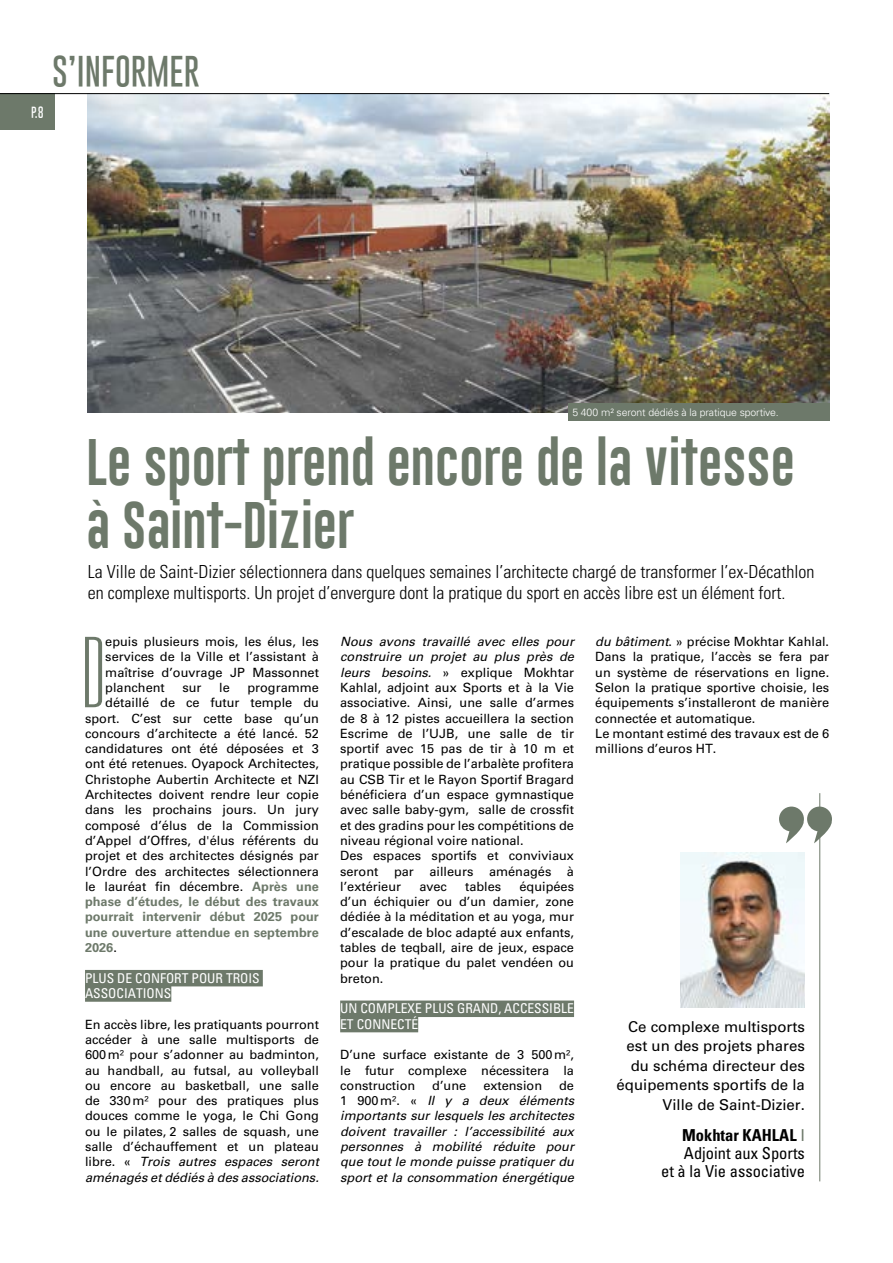
<style>
.page{position:relative;width:893px;height:1263px;background:#fff}
.page>*{position:absolute;margin:0;border:0;box-sizing:border-box;transform-origin:0 0}
.t1{font:100 ultra-condensed 97.5px "Univers LT Std";color:#6d796a}
.t2{font:48px/63px "Gobold Lowplus";color:#6d796a}
.t3{font:100 33px "Gobold";color:#6d796a}
.t4{font:300 condensed 18px/21px "Univers LT Std";color:#000}
.t5{font:condensed 16.5px/18px "Univers LT Std";color:#000;text-align:right}
.t6{font:15px/19.5px "Univers LT Std";color:#000;text-align:right}
.t7{font:condensed 13.5px/15.3px "Univers LT Std";color:#fff}
.t8{font:12.75px/15.3px "Univers LT Std";color:#000;text-align:justify}
.t9{font:italic 12.75px/15.3px "Univers LT Std";color:#000;text-align:justify}
.t10{font:700 12.75px "Univers LT Std";color:#6d796a}
.t11{font:100 12px "Gobold";color:#fff}
.t12{font:300 10.5px "Univers LT Std";letter-spacing:-.01em;color:#fff}
.s1{font-style:italic}
.s2{font-weight:700;color:#6d796a}
.s3{font-weight:400;color:#000}
.s4{font-weight:700}
.s5{color:#6d796a}
.s6{font-style:normal}
</style>
<div class="page">
<img style="left:88px;top:94px;width:741px;height:318px">
<div style="left:85px;top:970px;width:178px;height:16px;background:#6d796a"></div>
<div style="left:85px;top:985px;width:86px;height:17px;background:#6d796a"></div>
<div style="left:340px;top:1000px;width:234px;height:17px;background:#6d796a"></div>
<div style="left:340px;top:1016px;width:78px;height:16px;background:#6d796a"></div>
<div style="left:568px;top:404px;width:261px;height:17px;background:#6d796a"></div>
<hr style="left:819px;top:793px;width:1px;height:388px;background:#6d796a">
<img style="left:680px;top:852px;width:125px;height:156px">
<svg style="left:779px;top:806px;width:53px;height:37px"></svg>
<div style="left:0;top:93px;width:55px;height:37px;background:#6d796a"></div>
<hr style="left:0;top:93px;width:829px;height:1px;background:#000">
<p class="t11" style="left:31px;top:105px;width:14px">P.8</p>
<h3 class="t3" style="left:52px;top:51px;width:149px">S’INFORMER</h3>
<p class="t12" style="left:572px;top:406px;width:208px">5 400 m² seront dédiés à la pratique sportive.</p>
<h2 class="t2" style="left:86px;top:434px;width:710px">Le sport prend encore de la vitesse à Saint-Dizier</h2>
<h3 class="t4" style="left:88px;top:561px;width:728px">La Ville de Saint-Dizier sélectionnera dans quelques semaines l’architecte chargé de transformer l’ex-Décathlon en complexe multisports. Un projet d’envergure dont la pratique du sport en accès libre est un élément fort.</h3>
<h1 class="t1" style="left:82px;top:623px;width:25px">D</h1>
<p class="t8" style="left:105px;top:634px;width:215px">epuis plusieurs mois, les élus, les services de la Ville et l’assistant à maîtrise d’ouvrage JP Massonnet planchent</p>
<p class="t8" style="left:595px;top:634px;width:235px;text-align:left"><span class="s1">du bâtiment</span>. » précise Mokhtar Kahlal.<br>Dans la pratique, l’accès se fera par un système de réservations en ligne.<br>Selon la pratique sportive choisie, les équipements s’installeront de manière connectée et automatique.<br>Le montant estimé des travaux est de 6 millions d’euros HT.</p>
<p class="t8" style="left:340px;top:634px;width:235px;text-align:left"><span class="s1">Nous avons travaillé avec elles pour construire un projet au plus près de leurs besoins.</span> » explique Mokhtar Kahlal, adjoint aux Sports et à la Vie associative. Ainsi, une salle d’armes de 8 à 12 pistes accueillera la section Escrime de l’UJB, une salle de tir sportif avec 15 pas de tir à 10 m et pratique possible de l’arbalète profitera au CSB Tir et le Rayon Sportif Bragard bénéficiera d’un espace gymnastique avec salle baby-gym, salle de crossfit et des gradins pour les compétitions de niveau régional voire national.<br>Des espaces sportifs et conviviaux seront par ailleurs aménagés à l’extérieur</p>
<p class="t8" style="left:182px;top:680px;width:21px">sur</p>
<p class="t8" style="left:219px;top:680px;width:12px">le</p>
<p class="t8" style="left:247px;top:680px;width:73px">programme</p>
<p class="t8" style="left:105px;top:695px;width:215px">détaillé de ce futur temple du</p>
<p class="t8" style="left:85px;top:710px;width:235px">sport. C’est sur cette base qu’un</p>
<p class="t8" style="left:85px;top:726px;width:235px">concours d’architecte a été lancé. 52</p>
<p class="t8" style="left:85px;top:741px;width:235px">candidatures ont été déposées et 3</p>
<p class="t8" style="left:85px;top:756px;width:235px">ont été retenues. Oyapock Architectes,</p>
<p class="t8" style="left:85px;top:772px;width:235px">Christophe Aubertin Architecte et NZI</p>
<p class="t8" style="left:85px;top:787px;width:235px">Architectes doivent rendre leur copie</p>
<p class="t8" style="left:85px;top:802px;width:235px">dans les prochains jours. Un jury</p>
<p class="t8" style="left:85px;top:817px;width:235px">composé d’élus de la Commission</p>
<p class="t8" style="left:85px;top:833px;width:235px">d’Appel d’Offres, d'élus référents du</p>
<p class="t8" style="left:85px;top:848px;width:235px">projet et des architectes désignés par</p>
<p class="t8" style="left:85px;top:863px;width:235px">l’Ordre des architectes sélectionnera</p>
<p class="t8" style="left:85px;top:879px;width:235px">le lauréat fin décembre. <span class="s2">Après une</span></p>
<p class="t10" style="left:85px;top:894px;width:235px">phase d’études, le début des travaux</p>
<p class="t10" style="left:85px;top:909px;width:235px">pourrait intervenir début 2025 pour</p>
<p class="t10" style="left:85px;top:925px;width:235px">une ouverture attendue en septembre</p>
<p class="t10" style="left:85px;top:940px;width:33px">2026<span class="s3">.</span></p>
<p class="t7" style="left:85px;top:970px;width:176px">PLUS DE CONFORT POUR TROIS<br>ASSOCIATIONS</p>
<p class="t8" style="left:85px;top:1016px;width:235px">En accès libre, les pratiquants pourront accéder à une salle multisports de 600m² pour s’adonner au badminton, au handball, au futsal, au volleyball ou encore au basketball, une salle de 330m² pour des pratiques plus douces comme le yoga, le Chi Gong ou le pilates, 2 salles de squash, une salle d’échauffement et un plateau libre. « <span class="s1">Trois autres espaces seront aménagés et dédiés à des associations.</span></p>
<p class="t8" style="left:340px;top:879px;width:235px;text-indent:179px">équipées d’un échiquier ou d’un damier, zone dédiée à la méditation et au yoga, mur d’escalade de bloc adapté aux enfants, tables de teqball, aire de jeux, espace pour la pratique du palet vendéen ou breton.</p>
<p class="t7" style="left:340px;top:1001px;width:235px">UN COMPLEXE PLUS GRAND, ACCESSIBLE<br>ET CONNECTÉ</p>
<p class="t8" style="left:340px;top:1047px;width:235px">D’une surface existante de 3 500m², le futur complexe nécessitera la construction</p>
<p class="t8" style="left:419px;top:879px;width:29px">avec</p>
<p class="t8" style="left:465px;top:879px;width:38px">tables</p>
<p class="t6" style="left:617px;top:1016px;width:190px">Ce complexe multisports est un des projets phares du schéma directeur des équipements sportifs de la<br>Ville de Saint-Dizier.</p>
<p class="t5" style="left:661px;top:1126px;width:145px"><span class="s4">Mokhtar KAHLAL</span> <span class="s5">I<br></span>Adjoint aux Sports<br>et à la Vie associative</p>
<p class="t8" style="left:432px;top:1078px;width:36px">d’une</p>
<p class="t8" style="left:483px;top:1078px;width:60px">extension</p>
<p class="t9" style="left:340px;top:1078px;width:235px;text-indent:219px"><span class="s6">de 1 900m². «</span> Il y a deux éléments importants sur lesquels les architectes doivent travailler : l’accessibilité aux personnes à mobilité réduite pour que tout le monde puisse pratiquer du sport et la consommation énergétique</p>
</div>
